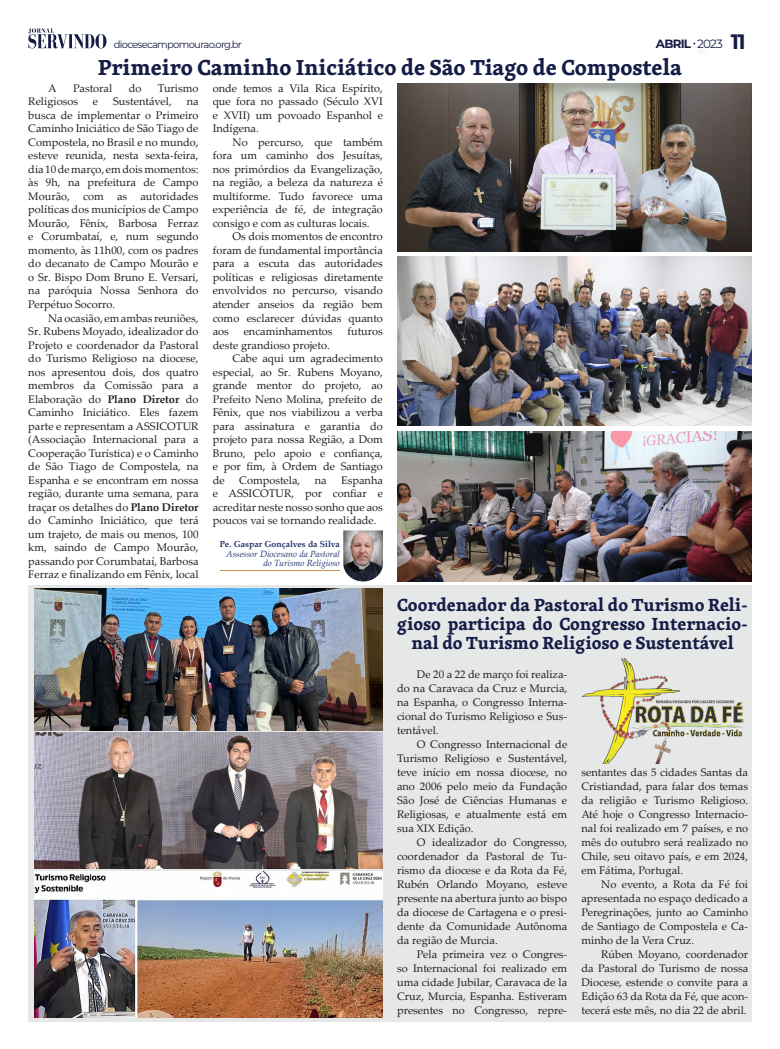
<style>
.page{position:relative;width:780px;height:1049px;background:#fff}
.page>*{position:absolute;margin:0;border:0;box-sizing:border-box;transform-origin:0 0}
.t1{font:700 22.3px "Skolar PE";color:#151c46}
.t2{font:700 20.9px "Montserrat";color:#171c46}
.t3{font:700 18px/19px "Skolar PE";color:#151c46;text-align:center}
.t4{font:700 12px "Montserrat";letter-spacing:-.07em;color:#171c46}
.Estilo_de_parágrafo{font:11px/13.5px "Palatino Linotype";color:#231f20;text-align:justify}
.t5{font:10px "Montserrat";letter-spacing:-.07em;color:#171c46}
.t6{font:italic 9px/9px "Palatino Linotype";color:#25316d;text-align:right}
.t7{font:700 8.7px "Palatino Linotype";color:#25316d}
.s1{font-weight:400}
.s2{font-weight:700}
</style>
<div class="page">
<svg style="left:28px;top:28px;width:78px;height:20px"></svg>
<div style="left:695px;top:44px;width:12px;height:12px;background:#fbfbfb"></div>
<img style="left:397px;top:84px;width:354px;height:167px">
<img style="left:397px;top:257px;width:354px;height:168px">
<img style="left:397px;top:431px;width:354px;height:150px">
<hr style="left:220px;top:570px;width:120px;height:1px;background:#c59146">
<img style="left:343px;top:530px;width:40px;height:51px">
<div style="left:28px;top:585px;width:723px;height:436px;background:#e6e8e8"></div>
<img style="left:35px;top:733px;width:348px;height:136px">
<img style="left:35px;top:871px;width:348px;height:146px">
<img style="left:35px;top:588px;width:348px;height:143px">
<img style="left:581px;top:659px;width:163px;height:105px">
<p class="t5" style="left:114px;top:38px;width:130px">diocesecampomourao.org.br</p>
<p class="t4" style="left:656px;top:35px;width:68px">ABRIL <span class="s1">2023</span></p>
<p class="t2" style="left:730px;top:26px;width:16px">11</p>
<p class="t1" style="left:98px;top:49px;width:585px">Primeiro Caminho Iniciático de São Tiago de Compostela</p>
<p class="Estilo_de_parágrafo" style="left:48px;top:81px;width:10px">A</p>
<p class="Estilo_de_parágrafo" style="left:73px;top:81px;width:41px">Pastoral</p>
<p class="Estilo_de_parágrafo" style="left:129px;top:81px;width:14px">do</p>
<p class="Estilo_de_parágrafo" style="left:158px;top:81px;width:42px">Turismo</p>
<p class="Estilo_de_parágrafo" style="left:28px;top:95px;width:51px">Religiosos</p>
<p class="Estilo_de_parágrafo" style="left:93px;top:95px;width:7px">e</p>
<p class="Estilo_de_parágrafo" style="left:113px;top:95px;width:60px">Sustentável,</p>
<p class="Estilo_de_parágrafo" style="left:28px;top:95px;width:172px;text-indent:158px">na busca de implementar o Primeiro Caminho Iniciático de São Tiago de Compostela, no Brasil e no mundo, esteve reunida, nesta sexta-feira, dia 10 de março, em dois momentos: às 9h, na prefeitura de Campo Mourão, com as autoridades políticas dos municípios de Campo Mourão, Fênix, Barbosa Ferraz e Corumbataí, e, num segundo momento, às 11h00, com os padres do decanato de Campo Mourão e o Sr. Bispo Dom Bruno E. Versari, na paróquia Nossa Senhora do Perpétuo Socorro.</p>
<p class="Estilo_de_parágrafo" style="left:28px;top:311px;width:172px;text-indent:20px">Na ocasião, em ambas reuniões, Sr. Rubens Moyado, idealizador do Projeto e coordenador da Pastoral do Turismo Religioso na diocese, nos apresentou dois, dos quatro membros da Comissão para a Elaboração do <span class="s2">Plano Diretor</span> do Caminho Iniciático. Eles fazem parte e representam a ASSICOTUR (Associação Internacional para a Cooperação Turística) e o Caminho de São Tiago de Compostela, na Espanha e se encontram em nossa região, durante uma semana, para traçar os detalhes do <span class="s2">Plano Diretor </span>do Caminho Iniciático, que terá um trajeto, de mais ou menos, 100 km, saindo de Campo Mourão, passando por Corumbataí, Barbosa Ferraz e finalizando em Fênix, local</p>
<p class="Estilo_de_parágrafo" style="left:213px;top:81px;width:172px">onde temos a Vila Rica Espírito, que fora no passado (Século XVI e XVII) um povoado Espanhol e Indígena.</p>
<p class="Estilo_de_parágrafo" style="left:213px;top:135px;width:172px;text-indent:20px">No percurso, que também fora um caminho dos Jesuítas, nos primórdios da Evangelização, na região, a beleza da natureza é multiforme. Tudo favorece uma experiência de fé, de integração consigo e com as culturas locais.</p>
<p class="Estilo_de_parágrafo" style="left:213px;top:230px;width:172px;text-indent:20px">Os dois momentos de encontro foram de fundamental importância para a escuta das autoridades políticas e religiosas diretamente envolvidos no percurso, visando atender anseios da região bem como esclarecer dúvidas quanto aos</p>
<p class="Estilo_de_parágrafo" style="left:244px;top:324px;width:90px">encaminhamentos</p>
<p class="Estilo_de_parágrafo" style="left:347px;top:324px;width:37px">futuros</p>
<p class="Estilo_de_parágrafo" style="left:213px;top:338px;width:119px">deste grandioso projeto.</p>
<p class="Estilo_de_parágrafo" style="left:213px;top:351px;width:172px;text-indent:20px">Cabe aqui um agradecimento especial, ao Sr. Rubens Moyano, grande mentor do projeto, ao Prefeito Neno Molina, prefeito de Fênix, que nos viabilizou a verba para assinatura e garantia do projeto para nossa Região, a Dom Bruno, pelo apoio e confiança, e por fim, à Ordem de Santiago de</p>
<p class="Estilo_de_parágrafo" style="left:213px;top:473px;width:172px;text-indent:128px">Espanha e ASSICOTUR, por confiar e acreditar neste nosso sonho que aos poucos vai se tornando realidade.</p>
<p class="t7" style="left:220px;top:538px;width:121px">Pe. Gaspar Gonçalves da Silva</p>
<p class="t6" style="left:226px;top:549px;width:115px">Assessor Diocesano da Pastoral do Turismo Religioso</p>
<p class="Estilo_de_parágrafo" style="left:239px;top:473px;width:63px">Compostela,</p>
<p class="Estilo_de_parágrafo" style="left:315px;top:473px;width:13px">na</p>
<p class="t3" style="left:397px;top:595px;width:352px">Coordenador da Pastoral do Turismo Reli&shy;gioso participa do Congresso Internacio&shy;nal do Turismo Religioso e Sustentável</p>
<p class="Estilo_de_parágrafo" style="left:397px;top:667px;width:172px;line-height:14px;text-indent:20px">De 20 a 22 de março foi realiza&shy;do na Caravaca da Cruz e Murcia, na Espanha, o Congresso Interna&shy;cional do Turismo Religioso e Sus&shy;tentável.</p>
<p class="Estilo_de_parágrafo" style="left:397px;top:737px;width:172px;line-height:14px;text-indent:20px">O Congresso Internacional de Turismo Religioso e Sustentável, teve início em nossa diocese, no ano 2006 pelo meio da Fundação São José de Ciências Humanas e Religiosas, e atualmente está em sua XIX Edição.</p>
<p class="Estilo_de_parágrafo" style="left:397px;top:835px;width:172px;line-height:14px;text-indent:20px">O idealizador do Congresso, coordenador da Pastoral de Tu&shy;rismo da diocese e da Rota da Fé, Rubén Orlando Moyano, esteve presente na abertura junto ao bispo da diocese de Cartagena e o presi&shy;dente da Comunidade Autônoma da região de Murcia.</p>
<p class="Estilo_de_parágrafo" style="left:397px;top:947px;width:172px;line-height:14px;text-indent:20px">Pela primeira vez o Congres&shy;so Internacional foi realizado em uma cidade Jubilar, Caravaca de la Cruz, Murcia, Espanha. Estiveram presentes no Congresso, repre-</p>
<p class="Estilo_de_parágrafo" style="left:581px;top:765px;width:168px;line-height:14px">sentantes das 5 cidades Santas da Cristiandad, para falar dos temas da religião e Turismo Religioso.<br>Até hoje o Congresso Internacio&shy;nal foi realizado em 7 países, e no mês do outubro será realizado no Chile, seu oitavo país, e em 2024, em Fátima, Portugal.</p>
<p class="Estilo_de_parágrafo" style="left:581px;top:877px;width:168px;line-height:14px;text-indent:20px">No evento, a Rota da Fé foi apresentada no espaço dedicado a Peregrinações, junto ao Caminho de Santiago de Compostela e Ca&shy;minho de la Vera Cruz.</p>
<p class="Estilo_de_parágrafo" style="left:581px;top:947px;width:168px;line-height:14px;text-indent:20px">Rúben Moyano, coordenador da Pastoral do Turismo de nossa Diocese, estende o convite para a Edição 63 da Rota da Fé, que acon&shy;tecerá este mês, no dia 22 de abril.</p>
</div>
